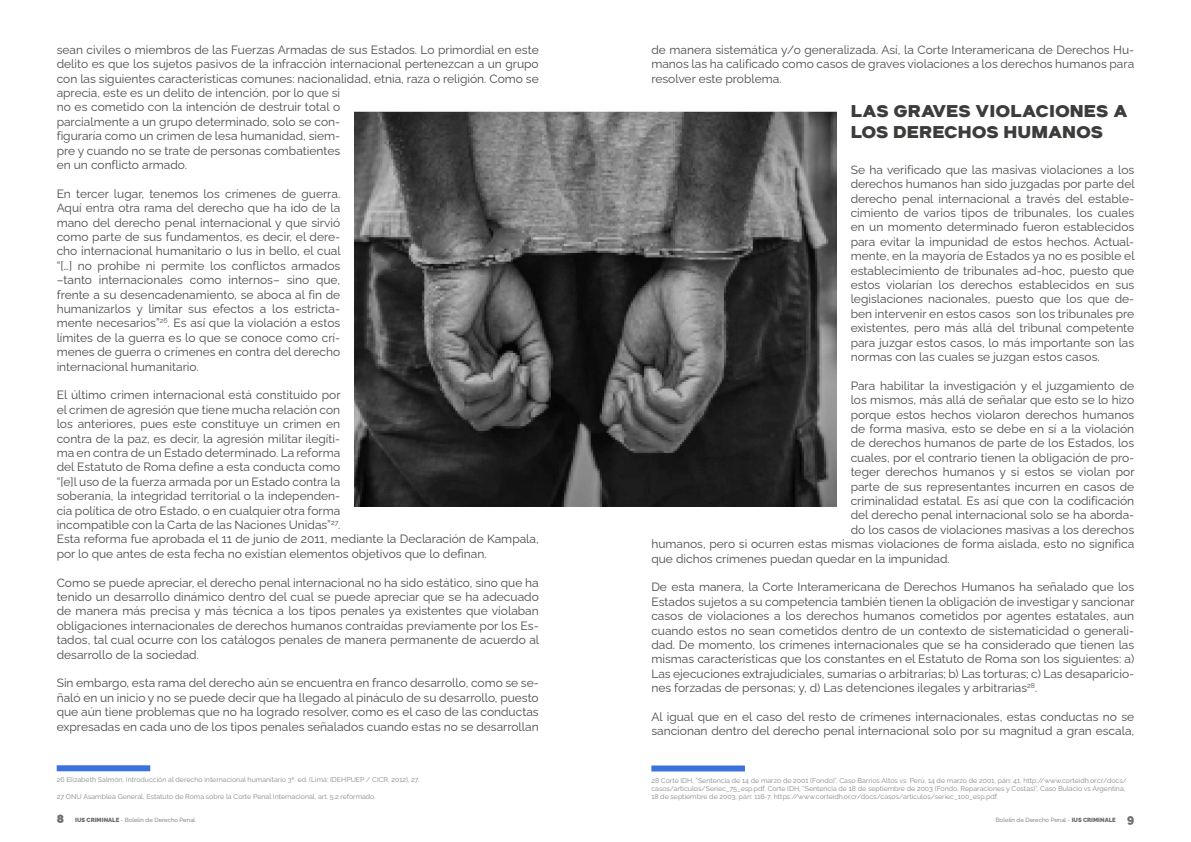
<style>
.page{position:relative;width:1191px;height:842px;background:#fff}
.page>*{position:absolute;margin:0;border:0;box-sizing:border-box;transform-origin:0 0}
.t1{font:800 17px/20.4px "Suprema";color:#3c3c3b}
.t2{font:12px/14.4px "Raleway";color:#4a4a49;text-align:justify}
.t3{font:7px/8.4px "Raleway";color:#878787}
.t4{font:6px "Raleway";color:#706f6f}
.s1{font-weight:900;font-size:12px}
.s2{font-weight:900}
</style>
<div class="page">
<div style="left:651px;top:765px;width:94px;height:6px;background:#3b72de"></div>
<img style="left:354px;top:111px;width:482px;height:396px">
<div style="left:57px;top:765px;width:93px;height:6px;background:#3b72de"></div>
<p class="t2" style="left:57px;top:41px;width:483px;text-align:left">sean civiles o miembros de las Fuerzas Armadas de sus Estados. Lo primordial en este delito es que los sujetos pasivos de la infracción internacional pertenezcan a un grupo con las siguientes características comunes: nacionalidad, etnia, raza o religión. Como se aprecia, este es un delito de intención, por lo que si<br>no es cometido con la intención de destruir total o<br>parcialmente a un grupo determinado, solo se con-<br>figuraría como un crimen de lesa humanidad, siem-<br>pre y cuando no se trate de personas combatientes<br>en un conflicto armado.</p>
<p class="t2" style="left:57px;top:185px;width:285px">En tercer lugar, tenemos los crímenes de guerra.<br>Aquí entra otra rama del derecho que ha ido de la mano del derecho penal internacional y que sirvió como parte de sus fundamentos, es decir, el dere&shy;cho internacional humanitario o Ius in bello, el cual “[…] no prohíbe ni permite los conflictos armados –tanto internacionales como internos– sino que, frente a su desencadenamiento, se aboca al fin de humanizarlos y limitar sus efectos a los estricta&shy;mente necesarios”<sup>26</sup>. Es así que la violación a estos límites de la guerra es lo que se conoce como crí&shy;menes de guerra o crímenes en contra del derecho internacional humanitario.</p>
<p class="t2" style="left:57px;top:387px;width:483px;text-align:left">El último crimen internacional está constituido por<br>el crimen de agresión que tiene mucha relación con<br>los anteriores, pues este constituye un crimen en<br>contra de la paz, es decir, la agresión militar ilegíti-<br>ma en contra de un Estado determinado. La reforma<br>del Estatuto de Roma define a esta conducta como<br>“[e]l uso de la fuerza armada por un Estado contra la<br>soberanía, la integridad territorial o la independen-<br>cia política de otro Estado, o en cualquier otra forma<br>incompatible con la Carta de las Naciones Unidas”<sup>27</sup>.<br>Esta reforma fue aprobada el 11 de junio de 2011, mediante la Declaración de Kampala, por lo que antes de esta fecha no existían elementos objetivos que lo definan.</p>
<p class="t2" style="left:57px;top:574px;width:484px">Como se puede apreciar, el derecho penal internacional no ha sido estático, sino que ha tenido un desarrollo dinámico dentro del cual se puede apreciar que se ha adecuado de manera más precisa y más técnica a los tipos penales ya existentes que violaban obligaciones internacionales de derechos humanos contraídas previamente por los Es&shy;tados, tal cual ocurre con los catálogos penales de manera permanente de acuerdo al desarrollo de la sociedad.</p>
<p class="t2" style="left:57px;top:675px;width:483px">Sin embargo, esta rama del derecho aún se encuentra en franco desarrollo, como se se&shy;ñaló en un inicio y no se puede decir que ha llegado al pináculo de su desarrollo, puesto que aún tiene problemas que no ha logrado resolver, como es el caso de las conductas expresadas en cada uno de los tipos penales señalados cuando estas no se desarrollan</p>
<p class="t3" style="left:57px;top:775px;width:364px">26 Elizabeth Salmón, Introducción al derecho internacional humanitario 3ª. ed. (Lima: IDEHPUEP / CICR, 2012), 27.</p>
<p class="t3" style="left:57px;top:792px;width:320px">27 ONU Asamblea General, Estatuto de Roma sobre la Corte Penal Internacional, art. 5.2 reformado.</p>
<p class="t2" style="left:651px;top:41px;width:484px">de manera sistemática y/o generalizada. Así, la Corte Interamericana de Derechos Hu&shy;manos las ha calificado como casos de graves violaciones a los derechos humanos para resolver este problema.</p>
<h1 class="t1" style="left:850px;top:101px;width:278px">LAS GRAVES VIOLACIONES A<br>LOS DERECHOS HUMANOS</h1>
<p class="t2" style="left:850px;top:161px;width:285px">Se ha verificado que las masivas violaciones a los derechos humanos han sido juzgadas por parte del derecho penal internacional a través del estable&shy;cimiento de varios tipos de tribunales, los cuales en un momento determinado fueron establecidos para evitar la impunidad de estos hechos. Actual&shy;mente, en la mayoría de Estados ya no es posible el establecimiento de tribunales ad-hoc, puesto que estos violarían los derechos establecidos en sus legislaciones nacionales, puesto que los que de&shy;ben intervenir en estos casos son los tribunales pre existentes, pero más allá del tribunal competente para juzgar estos casos, lo más importante son las normas con las cuales se juzgan estos casos.</p>
<p class="t2" style="left:850px;top:377px;width:285px">Para habilitar la investigación y el juzgamiento de</p>
<p class="t2" style="left:850px;top:391px;width:285px">los mismos, más allá de señalar que esto se lo hizo</p>
<p class="t2" style="left:850px;top:406px;width:285px">porque estos hechos violaron derechos humanos</p>
<p class="t2" style="left:850px;top:420px;width:285px">de forma masiva, esto se debe en sí a la violación</p>
<p class="t2" style="left:850px;top:435px;width:285px">de derechos humanos de parte de los Estados, los</p>
<p class="t2" style="left:850px;top:449px;width:285px">cuales, por el contrario tienen la obligación de pro-</p>
<p class="t2" style="left:850px;top:463px;width:285px">teger derechos humanos y si estos se violan por</p>
<p class="t2" style="left:850px;top:478px;width:285px">parte de sus representantes incurren en casos de</p>
<p class="t2" style="left:850px;top:492px;width:285px">criminalidad estatal. Es así que con la codificación</p>
<p class="t2" style="left:850px;top:507px;width:285px">del derecho penal internacional solo se ha aborda-</p>
<p class="t2" style="left:850px;top:521px;width:285px">do los casos de violaciones masivas a los derechos</p>
<p class="t2" style="left:651px;top:535px;width:484px">humanos, pero si ocurren estas mismas violaciones de forma aislada, esto no significa</p>
<p class="t2" style="left:651px;top:550px;width:300px">que dichos crímenes puedan quedar en la impunidad.</p>
<p class="t2" style="left:651px;top:579px;width:484px">De esta manera, la Corte Interamericana de Derechos Humanos ha señalado que los Estados sujetos a su competencia también tienen la obligación de investigar y sancionar casos de violaciones a los derechos humanos cometidos por agentes estatales, aun cuando estos no sean cometidos dentro de un contexto de sistematicidad o generali&shy;dad. De momento, los crímenes internacionales que se ha considerado que tienen las mismas características que los constantes en el Estatuto de Roma son los siguientes: a)<br>Las ejecuciones extrajudiciales, sumarias o arbitrarias; b) Las torturas; c) Las desaparicio&shy;nes forzadas de personas; y, d) Las detenciones ilegales y arbitrarias<sup>28</sup>.</p>
<p class="t2" style="left:651px;top:708px;width:484px">Al igual que en el caso del resto de crímenes internacionales, estas conductas no se sancionan dentro del derecho penal internacional solo por su magnitud a gran escala,</p>
<p class="t3" style="left:651px;top:775px;width:477px">28 Corte IDH, “Sentencia de 14 de marzo de 2001 (Fondo)”, Caso Barrios Altos vs. Perú, 14 de marzo de 2001, párr. 41, http://www.corteidh.or.cr/docs/ casos/articulos/Seriec_75_esp.pdf. Corte IDH, “Sentencia de 18 de septiembre de 2003 (Fondo, Reparaciones y Costas)”, Caso Bulacio vs Argentina,<br>18 de septiembre de 2003, párr. 116-7, https://www.corteidh.or.cr/docs/casos/articulos/seriec_100_esp.pdf.</p>
<p class="t4" style="left:57px;top:815px;width:140px"><span class="s1">8</span> <span class="s2">IUS CRIMINALE</span> - Bolelín de Derecho Penal</p>
<p class="t4" style="left:996px;top:815px;width:140px">Bolelín de Derecho Penal - <span class="s2">IUS CRIMINALE</span> <span class="s1">9</span></p>
</div>
